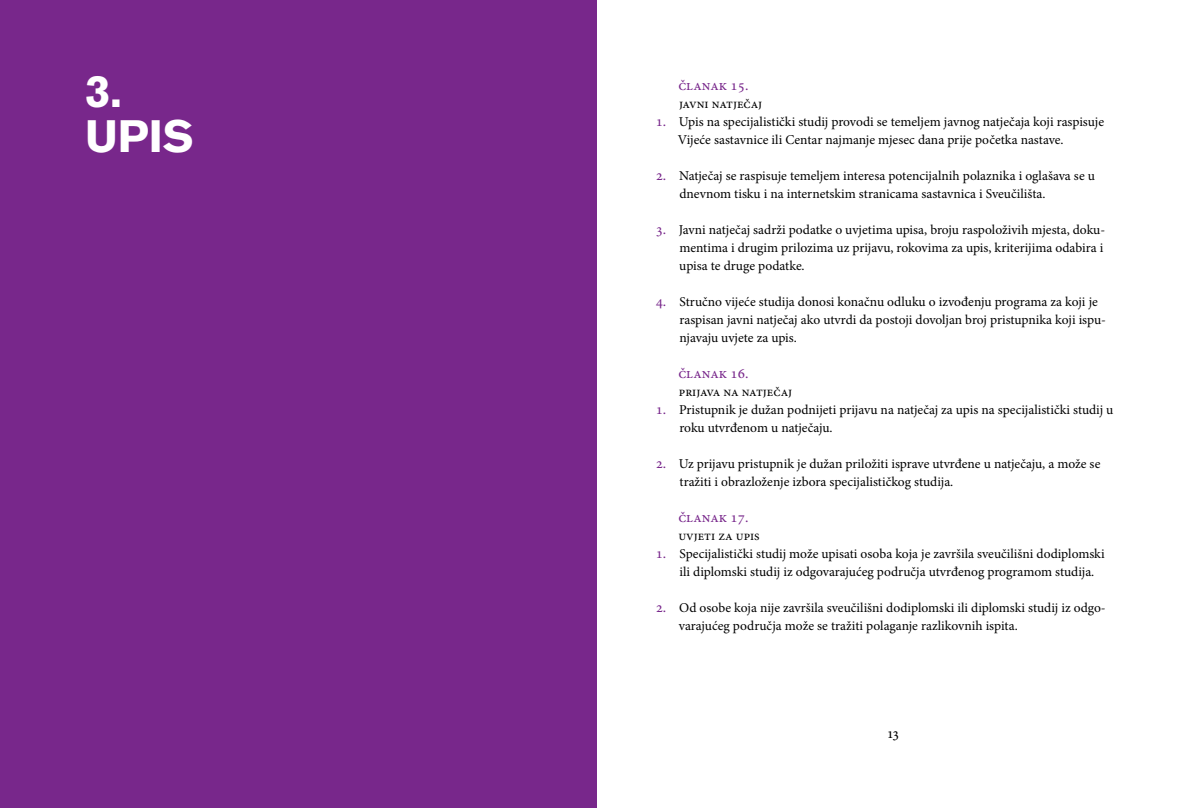
<style>
.page{position:relative;width:1191px;height:808px;background:#fff}
.page>*{position:absolute;margin:0;border:0;box-sizing:border-box;transform-origin:0 0}
.t1{font:700 45px/45px "Akzidenz Grotesk CE";color:#fff}
.t2{font:15px "Minion Pro";color:#78278b}
.t3{font:15px "Minion Pro";color:#000}
.t4{font:13.5px/18px "Minion Pro";letter-spacing:-.005em;color:#000}
</style>
<div class="page">
<div style="left:0;top:0;width:596px;height:808px;background:#78278b"></div>
<h1 class="t1" style="left:85px;top:69px;width:110px">3.<br>UPIS</h1>
<p class="t2" style="left:678px;top:75px;width:72px">članak 15.</p>
<p class="t4" style="left:678px;top:95px;width:428px">javni natječaj<br>Upis na specijalistički studij provodi se temeljem javnog natječaja koji raspisuje<br>Vijeće sastavnice ili Centar najmanje mjesec dana prije početka nastave.</p>
<p class="t4" style="left:679px;top:167px;width:417px">Natječaj se raspisuje temeljem interesa potencijalnih polaznika i oglašava se u dnevnom tisku i na internetskim stranicama sastavnica i Sveučilišta.</p>
<p class="t4" style="left:679px;top:221px;width:428px">Javni natječaj sadrži podatke o uvjetima upisa, broju raspoloživih mjesta, doku&shy;mentima i drugim prilozima uz prijavu, rokovima za upis, kriterijima odabira i upisa te druge podatke.</p>
<p class="t4" style="left:679px;top:293px;width:428px">Stručno vijeće studija donosi konačnu odluku o izvođenju programa za koji je raspisan javni natječaj ako utvrdi da postoji dovoljan broj pristupnika koji ispu&shy;njavaju uvjete za upis.</p>
<p class="t2" style="left:678px;top:363px;width:72px">članak 16.</p>
<p class="t4" style="left:679px;top:383px;width:436px">prijava na natječaj<br>Pristupnik je dužan podnijeti prijavu na natječaj za upis na specijalistički studij u roku utvrđenom u natječaju.</p>
<p class="t4" style="left:679px;top:455px;width:423px">Uz prijavu pristupnik je dužan priložiti isprave utvrđene u natječaju, a može se tražiti i obrazloženje izbora specijalističkog studija.</p>
<p class="t2" style="left:678px;top:507px;width:72px">članak 17.</p>
<p class="t4" style="left:678px;top:527px;width:428px">uvjeti za upis<br>Specijalistički studij može upisati osoba koja je završila sveučilišni dodiplomski ili diplomski studij iz odgovarajućeg područja utvrđenog programom studija.</p>
<p class="t4" style="left:679px;top:599px;width:428px">Od osobe koja nije završila sveučilišni dodiplomski ili diplomski studij iz odgo&shy;varajućeg područja može se tražiti polaganje razlikovnih ispita.</p>
<p class="t2" style="left:655px;top:111px;width:12px">1.</p>
<p class="t2" style="left:655px;top:165px;width:12px">2.</p>
<p class="t2" style="left:655px;top:219px;width:12px">3.</p>
<p class="t2" style="left:655px;top:291px;width:12px">4.</p>
<p class="t2" style="left:655px;top:399px;width:12px">1.</p>
<p class="t2" style="left:655px;top:453px;width:12px">2.</p>
<p class="t2" style="left:655px;top:543px;width:12px">1.</p>
<p class="t2" style="left:655px;top:597px;width:12px">2.</p>
<p class="t3" style="left:887px;top:723px;width:13px">13</p>
</div>
